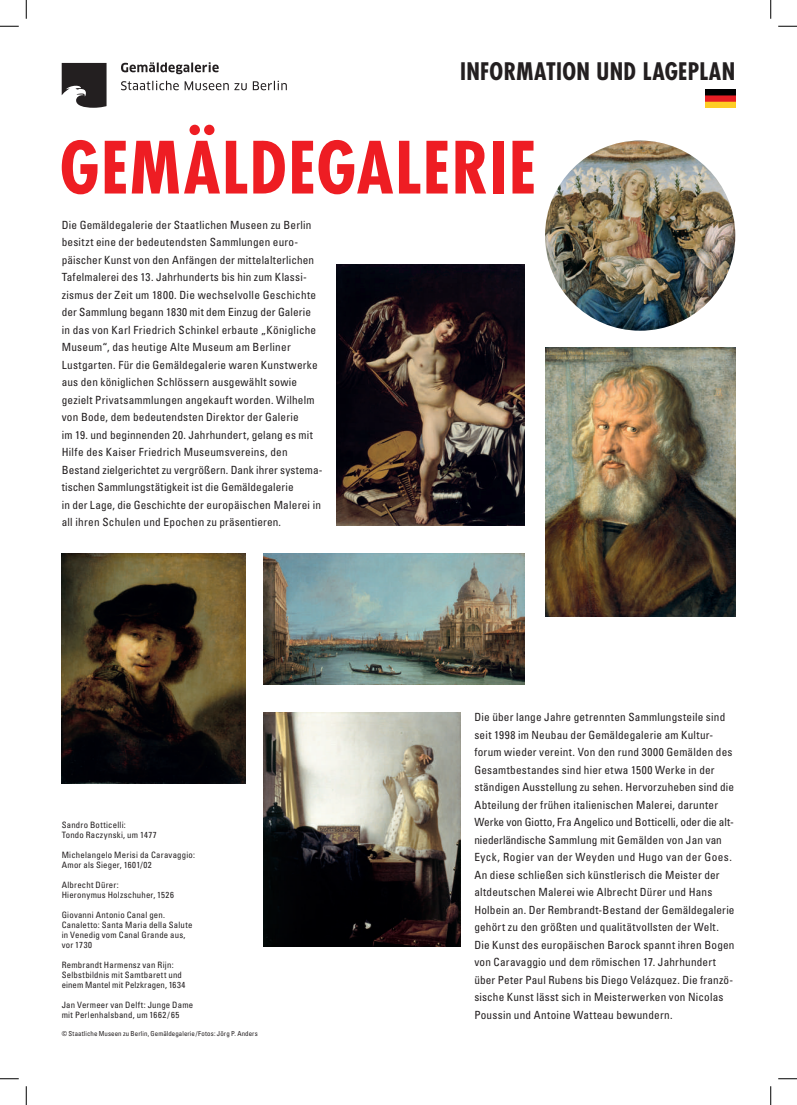
<style>
.page{position:relative;width:797px;height:1105px;background:#fff}
.page>*{position:absolute;margin:0;border:0;box-sizing:border-box;transform-origin:0 0}
.t1{font:700 condensed 70px "Futura";letter-spacing:.025em;color:#ee1d23}
.t2{font:700 condensed 23.5px "Futura";letter-spacing:.015em;color:#231f20}
.t3{font:condensed 11.25px/17.5px "Univers";letter-spacing:.015em;color:#231f20}
.t4{font:condensed 8.75px/10px "Univers";letter-spacing:.025em;color:#231f20}
.t5{font:condensed 6.88px "Univers";letter-spacing:.015em;color:#231f20}
</style>
<div class="page">
<svg style="left:62px;top:63px;width:45px;height:45px"></svg>
<svg style="left:121px;top:81px;width:166px;height:9px"></svg>
<svg style="left:121px;top:62px;width:98px;height:12px"></svg>
<img style="left:337px;top:264px;width:187px;height:262px">
<img style="left:264px;top:554px;width:260px;height:130px">
<img style="left:545px;top:141px;width:190px;height:190px;border-radius:95px">
<img style="left:545px;top:347px;width:190px;height:269px">
<img style="left:62px;top:554px;width:183px;height:229px">
<img style="left:705px;top:90px;width:30px;height:18px">
<img style="left:264px;top:713px;width:196px;height:234px">
<svg style="left:0;top:25px;width:19px;height:2px"></svg>
<svg style="left:778px;top:25px;width:19px;height:2px"></svg>
<svg style="left:0;top:1078px;width:19px;height:1px"></svg>
<svg style="left:778px;top:1078px;width:19px;height:1px"></svg>
<svg style="left:25px;top:0;width:2px;height:19px"></svg>
<svg style="left:25px;top:1086px;width:2px;height:19px"></svg>
<svg style="left:770px;top:0;width:1px;height:19px"></svg>
<svg style="left:770px;top:1086px;width:1px;height:19px"></svg>
<h2 class="t2" style="left:460px;top:57px;width:276px">INFORMATION UND LAGEPLAN</h2>
<h1 class="t1" style="left:60px;top:122px;width:478px">GEMÄLDEGALERIE</h1>
<p class="t3" style="left:62px;top:215px;width:262px">Die Gemäldegalerie der Staatlichen Museen zu Berlin besitzt eine der bedeutendsten Sammlungen euro&shy;päischer Kunst von den Anfängen der mittelalterlichen Tafelmalerei des 13. Jahrhunderts bis hin zum Klassi&shy;zismus der Zeit um 1800. Die wechselvolle Geschichte der Sammlung begann 1830 mit dem Einzug der Galerie<br>in das von Karl Friedrich Schinkel erbaute „Königliche Museum“, das heutige Alte Museum am Berliner Lustgarten. Für die Gemäldegalerie waren Kunstwerke aus den königlichen Schlössern ausgewählt sowie gezielt Privatsammlungen angekauft worden. Wilhelm von Bode, dem bedeutendsten Direktor der Galerie<br>im 19. und beginnenden 20. Jahrhundert, gelang es mit Hilfe des Kaiser Friedrich Museumsvereins, den Bestand zielgerichtet zu vergrößern. Dank ihrer systema&shy;tischen Sammlungstätigkeit ist die Gemäldegalerie<br>in der Lage, die Geschichte der europäischen Malerei in all ihren Schulen und Epochen zu präsentieren.</p>
<p class="t4" style="left:62px;top:820px;width:96px">Sandro Botticelli:<br>Tondo Raczynski, um 1477</p>
<p class="t4" style="left:62px;top:850px;width:135px">Michelangelo Merisi da Caravaggio:<br>Amor als Sieger, 1601/02</p>
<p class="t4" style="left:62px;top:880px;width:114px">Albrecht Dürer:<br>Hieronymus Holzschuher, 1526</p>
<p class="t4" style="left:62px;top:910px;width:132px">Giovanni Antonio Canal gen.<br>Canaletto: Santa Maria della Salute in Venedig vom Canal Grande aus, vor 1730</p>
<p class="t4" style="left:62px;top:960px;width:125px">Rembrandt Harmensz van Rijn:<br>Selbstbildnis mit Samtbarett und einem Mantel mit Pelzkragen, 1634</p>
<p class="t4" style="left:62px;top:1000px;width:133px">Jan Vermeer van Delft: Junge Dame mit Perlenhalsband, um 1662 / 65</p>
<p class="t5" style="left:62px;top:1029px;width:198px">© Staatliche Museen zu Berlin, Gemäldegalerie / Fotos: Jörg P. Anders</p>
<p class="t3" style="left:474px;top:708px;width:262px">Die über lange Jahre getrennten Sammlungsteile sind seit 1998 im Neubau der Gemäldegalerie am Kultur&shy;forum wieder vereint. Von den rund 3000 Gemälden des Gesamtbestandes sind hier etwa 1500 Werke in der ständigen Ausstellung zu sehen. Hervorzuheben sind die Abteilung der frühen italienischen Malerei, darunter Werke von Giotto, Fra Angelico und Botticelli, oder die alt&shy;niederländische Sammlung mit Gemälden von Jan van Eyck, Rogier van der Weyden und Hugo van der Goes.<br>An diese schließen sich künstlerisch die Meister der altdeutschen Malerei wie Albrecht Dürer und Hans Holbein an. Der Rembrandt-Bestand der Gemäldegalerie gehört zu den größten und qualitätvollsten der Welt.<br>Die Kunst des europäischen Barock spannt ihren Bogen von Caravaggio und dem römischen 17. Jahrhundert über Peter Paul Rubens bis Diego Velázquez. Die franzö&shy;sische Kunst lässt sich in Meisterwerken von Nicolas Poussin und Antoine Watteau bewundern.</p>
</div>
